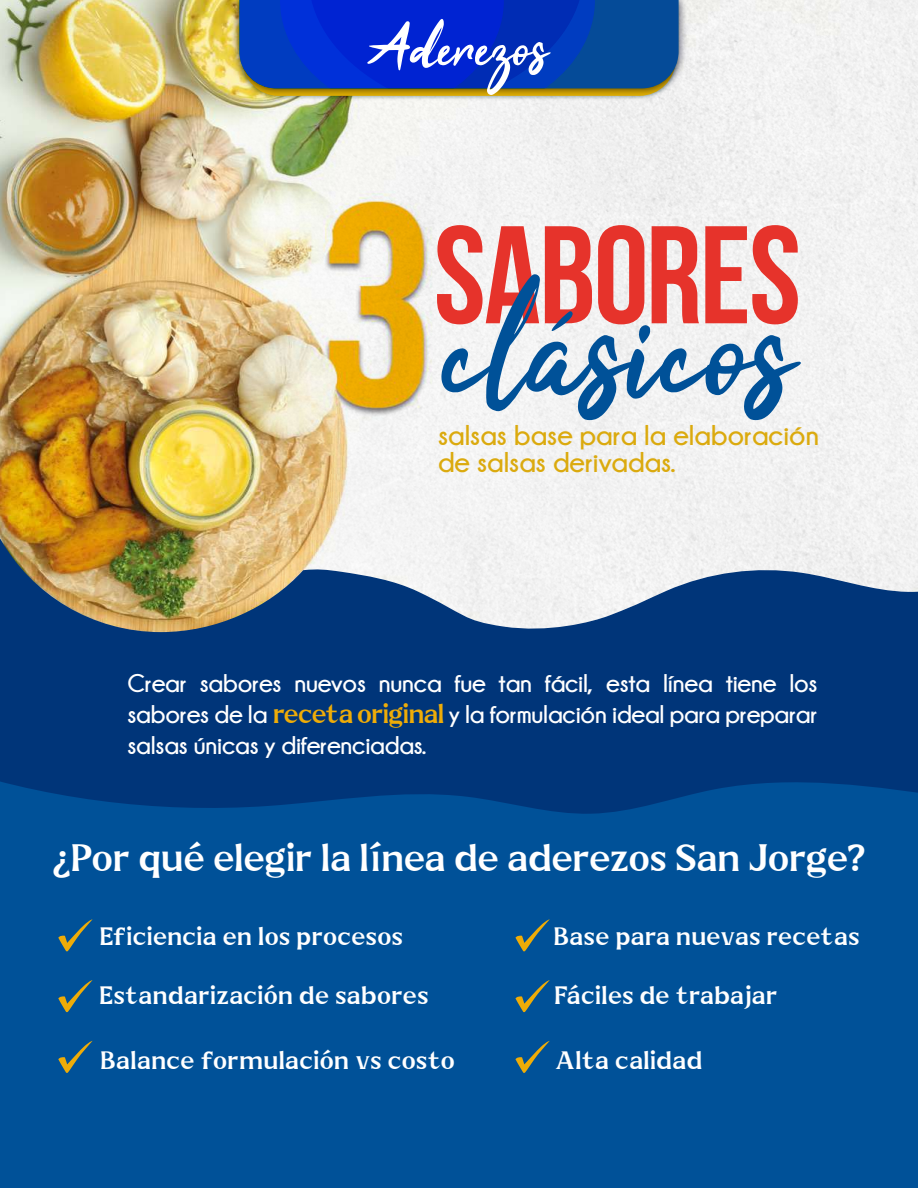
<style>
.page{position:relative;width:918px;height:1188px;background:#fff}
.page>*{position:absolute;margin:0;border:0;box-sizing:border-box;transform-origin:0 0}
.t1{font:700 138.6px "Bebas Neue";letter-spacing:-.01em;color:#e6332b}
.t2{font:600 36.45px "Teresa";letter-spacing:-.03em;color:#fff}
.t3{font:700 28.5px/27px "Champagne&Limousines";color:#dbaa0e}
.t4{font:700 25.5px/30.6px "Champagne&Limousines";letter-spacing:-.01em;color:#fff;text-align:justify}
.t5{font:600 24px "Teresa";letter-spacing:-.01em;color:#fff}
.s1{font-family:"Teresa";font-weight:600;color:#eeac08}
</style>
<div class="page">
<div style="left:0;top:482px;width:918px;height:706px;background:#005198"></div>
<svg style="left:0;top:633px;width:918px;height:181px;fill:#003579"></svg>
<img style="left:0;top:0;width:71px;height:633px">
<img style="left:71px;top:0;width:847px;height:633px">
<img style="left:227px;top:0;width:464px;height:101px">
<svg style="left:239px;top:0;width:440px;height:96px"></svg>
<svg style="left:441px;top:274px;width:360px;height:146px"></svg>
<svg style="left:58px;top:919px;width:34px;height:33px"></svg>
<svg style="left:58px;top:980px;width:34px;height:32px"></svg>
<svg style="left:58px;top:1041px;width:34px;height:32px"></svg>
<svg style="left:516px;top:919px;width:34px;height:33px"></svg>
<svg style="left:516px;top:980px;width:34px;height:32px"></svg>
<svg style="left:516px;top:1041px;width:34px;height:32px"></svg>
<h1 class="t1" style="left:434px;top:199px;width:369px">SABORES</h1>
<p class="t3" style="left:438px;top:422px;width:382px">salsas base para la elaboración de salsas derivadas.</p>
<p class="t4" style="left:128px;top:668px;width:692px">Crear sabores nuevos nunca fue tan fácil, esta línea tiene los sabores de la <span class="s1">receta original</span> y la formulación ideal para preparar salsas únicas y diferenciadas.</p>
<h2 class="t2" style="left:52px;top:828px;width:816px">¿Por qué elegir la línea de aderezos San Jorge?</h2>
<p class="t5" style="left:99px;top:916px;width:305px">Eficiencia en los procesos</p>
<p class="t5" style="left:99px;top:976px;width:331px">Estandarización de sabores</p>
<p class="t5" style="left:100px;top:1040px;width:357px">Balance formulación vs costo</p>
<p class="t5" style="left:554px;top:916px;width:308px">Base para nuevas recetas</p>
<p class="t5" style="left:554px;top:976px;width:226px">Fáciles de trabajar</p>
<p class="t5" style="left:554px;top:1041px;width:150px">Alta calidad</p>
</div>
